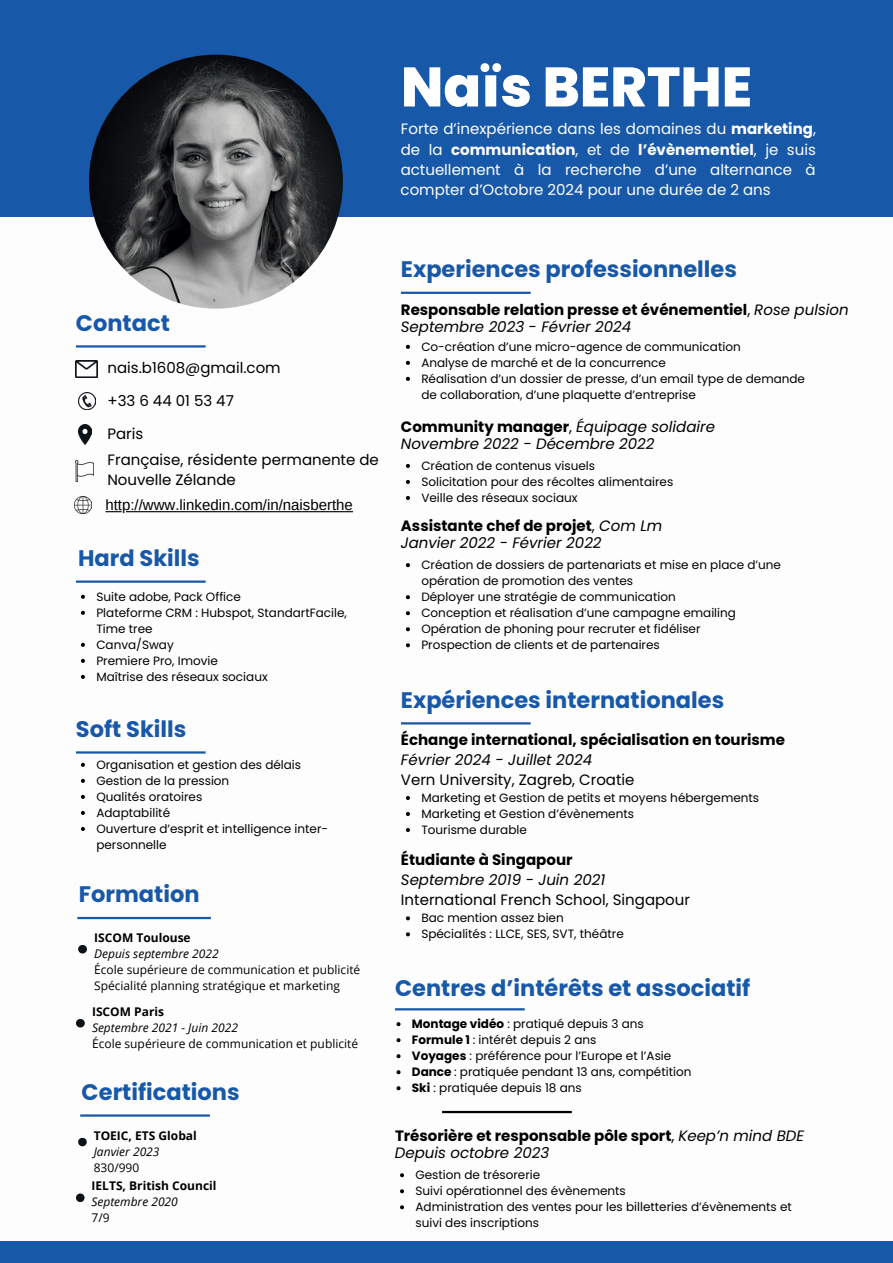
<style>
.page{position:relative;width:893px;height:1263px;background:#fff}
.page>*{position:absolute;margin:0;border:0;box-sizing:border-box;transform-origin:0 0}
.t1{font:800 55.5px "Poppins";color:#fff}
.t2{font:700 22.5px "Poppins";color:#1758a8}
.t3{font:700 15px/17.2px "Poppins";color:#000001}
.t4{font:15px/20.2px "Poppins";color:#fff;text-align:justify}
.t5{font:italic 15px/17.2px "Poppins";color:#000001}
.t6{font:15px/20.2px "Poppins";color:#000001}
.t7{font:15px "Arimo";color:#000001}
.t8{font:12px/16px "Poppins";color:#000001}
.t9{font:12px/16px "Open Sans";color:#000001}
.t10{font:italic 12px "Open Sans";color:#000001}
.t11{font:700 12px "Open Sans";color:#000001}
.s1{font-weight:700}
.s2{font-weight:400}
.s3{font-weight:400;font-style:italic}
.s4{font-weight:700;font-style:normal}
.s5{font-style:normal}
</style>
<div class="page">
<div style="left:0;top:0;width:893px;height:216px;background:#1758a8"></div>
<div style="left:0;top:1241px;width:893px;height:22px;background:#1758a8"></div>
<img style="left:89px;top:55px;width:254px;height:254px;border-radius:127px">
<hr style="left:401px;top:292px;width:130px;height:2px;background:#1758a8">
<hr style="left:76px;top:580px;width:130px;height:3px;background:#1758a8">
<svg style="left:81px;top:595px;width:4px;height:4px"></svg>
<svg style="left:81px;top:611px;width:4px;height:4px"></svg>
<svg style="left:81px;top:643px;width:4px;height:4px"></svg>
<svg style="left:81px;top:659px;width:4px;height:4px"></svg>
<svg style="left:81px;top:675px;width:4px;height:4px"></svg>
<hr style="left:76px;top:751px;width:130px;height:3px;background:#1758a8">
<svg style="left:81px;top:763px;width:4px;height:4px"></svg>
<svg style="left:81px;top:779px;width:4px;height:4px"></svg>
<svg style="left:81px;top:795px;width:4px;height:4px"></svg>
<svg style="left:81px;top:811px;width:4px;height:4px"></svg>
<svg style="left:81px;top:827px;width:4px;height:4px"></svg>
<hr style="left:401px;top:722px;width:130px;height:2px;background:#1758a8">
<hr style="left:77px;top:917px;width:134px;height:2px;background:#1758a8">
<div style="left:78px;top:945px;width:9px;height:8px;background:#0c1318;border-radius:4px"></div>
<div style="left:76px;top:1019px;width:9px;height:8px;background:#0c1318;border-radius:4px"></div>
<hr style="left:76px;top:345px;width:130px;height:3px;background:#1758a8">
<img style="left:75px;top:497px;width:16px;height:17px">
<hr style="left:126px;top:511px;width:227px;height:1px;background:#000001">
<svg style="left:105px;top:511px;width:17px;height:1px"></svg>
<img style="left:76px;top:360px;width:21px;height:17px">
<img style="left:78px;top:424px;width:14px;height:20px">
<img style="left:78px;top:393px;width:17px;height:17px">
<img style="left:76px;top:461px;width:18px;height:20px">
<hr style="left:395px;top:1008px;width:130px;height:2px;background:#1758a8">
<hr style="left:80px;top:1114px;width:130px;height:3px;background:#1758a8">
<div style="left:78px;top:1138px;width:9px;height:8px;background:#0c1318;border-radius:4px"></div>
<div style="left:76px;top:1193px;width:9px;height:9px;background:#0c1318;border-radius:4px"></div>
<hr style="left:442px;top:1111px;width:130px;height:2px;background:#000001">
<svg style="left:406px;top:796px;width:4px;height:4px"></svg>
<svg style="left:406px;top:812px;width:4px;height:4px"></svg>
<svg style="left:406px;top:828px;width:4px;height:4px"></svg>
<svg style="left:406px;top:916px;width:4px;height:4px"></svg>
<svg style="left:406px;top:932px;width:4px;height:4px"></svg>
<svg style="left:406px;top:345px;width:4px;height:4px"></svg>
<svg style="left:406px;top:361px;width:4px;height:4px"></svg>
<svg style="left:406px;top:377px;width:4px;height:4px"></svg>
<svg style="left:406px;top:464px;width:4px;height:4px"></svg>
<svg style="left:406px;top:480px;width:4px;height:4px"></svg>
<svg style="left:406px;top:496px;width:4px;height:4px"></svg>
<svg style="left:406px;top:563px;width:4px;height:4px"></svg>
<svg style="left:406px;top:595px;width:4px;height:4px"></svg>
<svg style="left:406px;top:611px;width:4px;height:4px"></svg>
<svg style="left:406px;top:627px;width:4px;height:4px"></svg>
<svg style="left:406px;top:643px;width:4px;height:4px"></svg>
<svg style="left:396px;top:1022px;width:4px;height:4px"></svg>
<svg style="left:396px;top:1038px;width:4px;height:4px"></svg>
<svg style="left:396px;top:1054px;width:4px;height:4px"></svg>
<svg style="left:396px;top:1070px;width:4px;height:4px"></svg>
<svg style="left:396px;top:1086px;width:4px;height:4px"></svg>
<svg style="left:400px;top:1173px;width:4px;height:4px"></svg>
<svg style="left:400px;top:1189px;width:4px;height:4px"></svg>
<svg style="left:400px;top:1205px;width:4px;height:4px"></svg>
<h1 class="t1" style="left:401px;top:55px;width:353px">Naïs BERTHE</h1>
<p class="t4" style="left:401px;top:119px;width:417px">Forte d’inexpérience dans les domaines du <span class="s1">marketing</span>, de la <span class="s1">communication</span>, et de <span class="s1">l’évènementiel</span>, je suis actuellement à la recherche d’une alternance à compter d’Octobre 2024 pour une durée de 2 ans</p>
<h2 class="t2" style="left:76px;top:310px;width:95px">Contact</h2>
<p class="t6" style="left:107px;top:358px;width:175px">nais.b1608@gmail.com</p>
<p class="t6" style="left:107px;top:391px;width:128px">+33 6 44 01 53 47</p>
<p class="t6" style="left:107px;top:423px;width:37px">Paris</p>
<p class="t6" style="left:107px;top:450px;width:273px">Française, résidente permanente de<br>Nouvelle Zélande</p>
<p class="t7" style="left:105px;top:495px;width:249px">http://www.linkedin.com/in/naisberthe</p>
<h2 class="t2" style="left:78px;top:545px;width:123px">Hard Skills</h2>
<p class="t8" style="left:96px;top:589px;width:252px">Suite adobe, Pack Office<br>Plateforme CRM : Hubspot, StandartFacile,<br>Time tree<br>Canva/Sway<br>Premiere Pro, Imovie<br>Maîtrise des réseaux sociaux</p>
<h2 class="t2" style="left:76px;top:716px;width:112px">Soft Skills</h2>
<p class="t8" style="left:96px;top:757px;width:233px">Organisation et gestion des délais<br>Gestion de la pression<br>Qualités oratoires<br>Adaptabilité<br>Ouverture d’esprit et intelligence inter&shy;personnelle</p>
<h2 class="t2" style="left:79px;top:881px;width:122px">Formation</h2>
<p class="t11" style="left:94px;top:929px;width:98px">ISCOM Toulouse</p>
<p class="t10" style="left:94px;top:945px;width:126px">Depuis septembre 2022</p>
<p class="t9" style="left:94px;top:961px;width:268px">École supérieure de communication et publicité<br>Spécialité planning stratégique et marketing</p>
<p class="t11" style="left:92px;top:1003px;width:74px">ISCOM Paris</p>
<p class="t10" style="left:92px;top:1019px;width:147px">Septembre 2021 - Juin 2022</p>
<p class="t9" style="left:92px;top:1035px;width:268px">École supérieure de communication et publicité</p>
<h2 class="t2" style="left:82px;top:1079px;width:159px">Certifications</h2>
<p class="t11" style="left:94px;top:1127px;width:105px">TOEIC, ETS Global</p>
<p class="t10" style="left:94px;top:1143px;width:67px">Janvier 2023</p>
<p class="t9" style="left:94px;top:1159px;width:47px">830/990</p>
<p class="t11" style="left:92px;top:1177px;width:126px">IELTS, British Council</p>
<p class="t10" style="left:92px;top:1194px;width:88px">Septembre 2020</p>
<p class="t9" style="left:92px;top:1210px;width:20px">7/9</p>
<h2 class="t2" style="left:401px;top:256px;width:337px">Experiences professionnelles</h2>
<p class="t3" style="left:401px;top:301px;width:449px">Responsable relation presse et événementiel<span class="s2">,</span> <span class="s3">Rose pulsion</span></p>
<p class="t5" style="left:401px;top:318px;width:232px">Septembre 2023 - Février 2024</p>
<p class="t8" style="left:421px;top:339px;width:385px">Co-création d’une micro-agence de communication<br>Analyse de marché et de la concurrence<br>Réalisation d’un dossier de presse, d’un email type de demande de collaboration, d’une plaquette d’entreprise</p>
<p class="t5" style="left:401px;top:418px;width:316px"><span class="s4">Community manager</span><span class="s5">,</span> Équipage solidaire<br>Novembre 2022 - Décembre 2022</p>
<p class="t8" style="left:421px;top:458px;width:253px">Création de contenus visuels<br>Solicitation pour des récoltes alimentaires<br>Veille des réseaux sociaux</p>
<p class="t3" style="left:401px;top:517px;width:263px">Assistante chef de projet<span class="s2">,</span> <span class="s3">Com Lm</span></p>
<p class="t5" style="left:401px;top:534px;width:202px">Janvier 2022 - Février 2022</p>
<p class="t8" style="left:421px;top:557px;width:361px">Création de dossiers de partenariats et mise en place d’une opération de promotion des ventes<br>Déployer une stratégie de communication<br>Conception et réalisation d’une campagne emailing Opération de phoning pour recruter et fidéliser<br>Prospection de clients et de partenaires</p>
<h2 class="t2" style="left:401px;top:687px;width:325px">Expériences internationales</h2>
<p class="t3" style="left:401px;top:731px;width:386px">Échange international, spécialisation en tourisme</p>
<p class="t5" style="left:401px;top:751px;width:193px">Février 2024 - Juillet 2024</p>
<p class="t6" style="left:401px;top:770px;width:235px">Vern University, Zagreb, Croatie</p>
<p class="t8" style="left:421px;top:790px;width:339px">Marketing et Gestion de petits et moyens hébergements<br>Marketing et Gestion d’évènements<br>Tourisme durable</p>
<p class="t3" style="left:401px;top:851px;width:173px">Étudiante à Singapour</p>
<p class="t5" style="left:401px;top:871px;width:206px">Septembre 2019 - Juin 2021</p>
<p class="t6" style="left:401px;top:890px;width:291px">International French School, Singapour</p>
<p class="t8" style="left:421px;top:910px;width:204px">Bac mention assez bien<br>Spécialités : LLCE, SES, SVT, théâtre</p>
<h2 class="t2" style="left:395px;top:975px;width:357px">Centres d’intérêts et associatif</h2>
<p class="t8" style="left:412px;top:1016px;width:281px"><span class="s1">Montage vidéo</span> : pratiqué depuis 3 ans <span class="s1">Formule 1</span> : intérêt depuis 2 ans<br><span class="s1">Voyages</span> : préférence pour l’Europe et l’Asie <span class="s1">Dance</span> : pratiquée pendant 13 ans, compétition <span class="s1">Ski</span> : pratiquée depuis 18 ans</p>
<p class="t3" style="left:395px;top:1127px;width:411px">Trésorière et responsable pôle sport<span class="s2">,</span> <span class="s3">Keep’n mind BDE<br>Depuis octobre 2023</span></p>
<p class="t8" style="left:415px;top:1167px;width:378px">Gestion de trésorerie<br>Suivi opérationnel des évènements<br>Administration des ventes pour les billetteries d’évènements et suivi des inscriptions</p>
</div>
